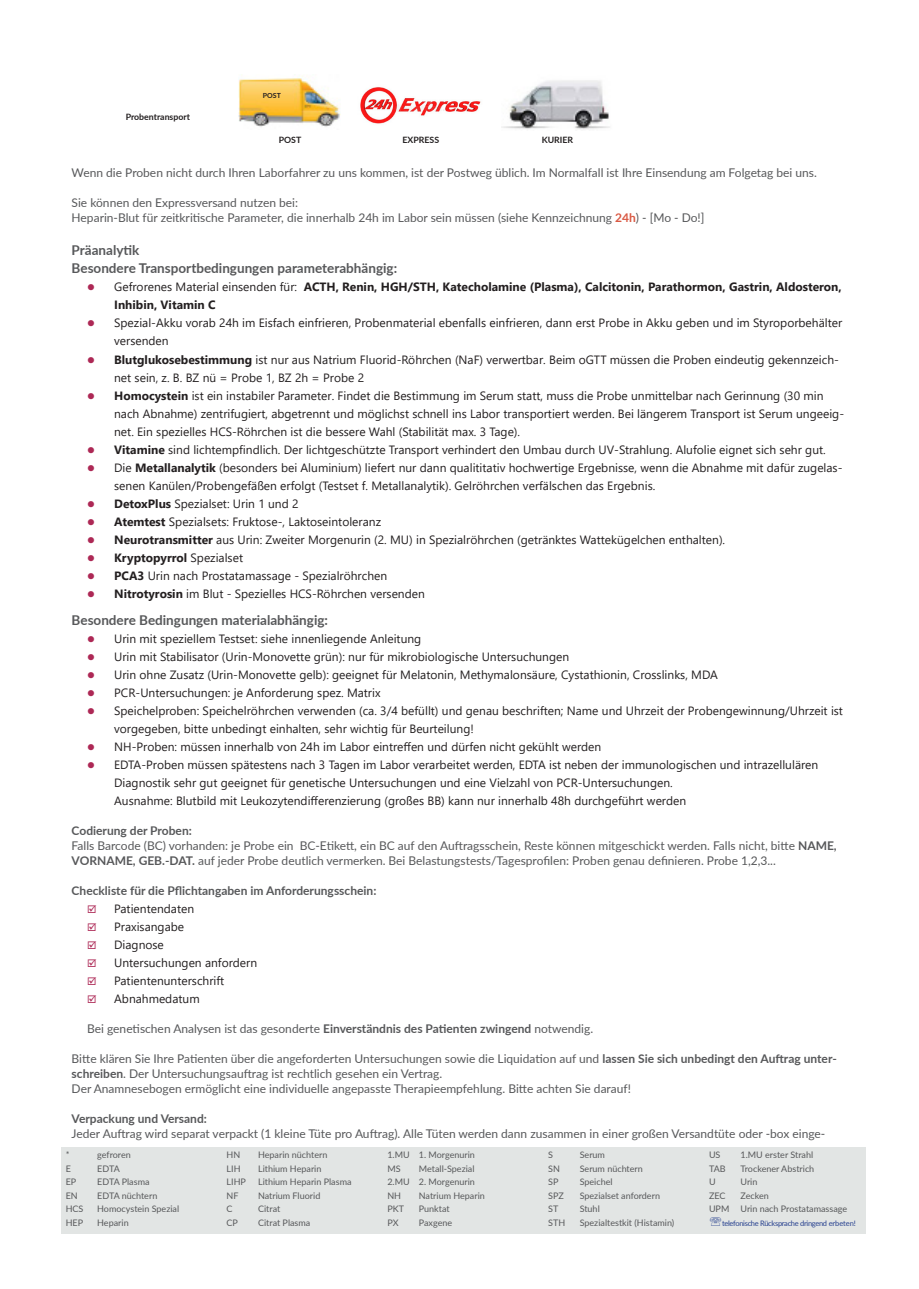
<style>
.page{position:relative;width:919px;height:1289px;background:#fff}
.page>*{position:absolute;margin:0;border:0;box-sizing:border-box;transform-origin:0 0}
.t1{font:700 13.5px "Lato";color:#57585a}
.t2{font:12px/18px "Segoe UI";color:#231f20}
.Liste1{font:12px/15px "Lato";color:#57585a}
.t3{font:700 12px/18px "Segoe UI";color:#231f20}
.t4{font:700 12px "Lato";color:#57585a}
.t5{font:9px "Lato";color:#57585a}
.t6{font:700 8.7px "Lato";color:#231f20}
.t7{font:7.5px "Lato";letter-spacing:-.04em;color:#253f8e}
.t8{font:700 7.05px "Lato";color:#231f20}
.s1{font-weight:700;color:#d95842}
.s2{font-weight:400}
.s3{font-weight:700}
</style>
<div class="page">
<img style="left:360px;top:87px;width:121px;height:37px">
<img style="left:502px;top:80px;width:108px;height:50px">
<img style="left:239px;top:76px;width:102px;height:51px">
<div style="left:61px;top:1146px;width:804px;height:87px;background:#e2e5e4"></div>
<p class="t6" style="left:126px;top:110px;width:66px">Probentransport</p>
<p class="t8" style="left:263px;top:90px;width:20px">POST</p>
<p class="t6" style="left:279px;top:133px;width:24px">POST</p>
<p class="t6" style="left:402px;top:133px;width:38px">EXPRESS</p>
<p class="t6" style="left:541px;top:133px;width:33px">KURIER</p>
<p class="Liste1" style="left:72px;top:165px;width:746px">Wenn die Proben nicht durch Ihren Laborfahrer zu uns kommen, ist der Postweg üblich. Im Normalfall ist Ihre Einsendung am Folgetag bei uns.</p>
<p class="Liste1" style="left:72px;top:195px;width:228px">Sie können den Expressversand nutzen bei:</p>
<p class="Liste1" style="left:72px;top:210px;width:634px">Heparin-Blut für zeitkritische Parameter, die innerhalb 24h im Labor sein müssen (siehe Kennzeichnung <span class="s1">24h</span>) - [Mo - Do!]</p>
<p class="t1" style="left:72px;top:240px;width:69px">Präanalytik</p>
<p class="t1" style="left:72px;top:258px;width:327px">Besondere Transportbedingungen parameterabhängig:</p>
<p class="t3" style="left:114px;top:277px;width:729px"><span class="s2">Gefrorenes Material einsenden für:</span> ACTH, Renin, HGH/STH, Katecholamine (Plasma), Calcitonin, Parathormon, Gastrin, Aldosteron,<br>Inhibin, Vitamin C</p>
<p class="t2" style="left:114px;top:313px;width:729px">Spezial-Akku vorab 24h im Eisfach einfrieren, Probenmaterial ebenfalls einfrieren, dann erst Probe in Akku geben und im Styroporbehälter versenden</p>
<p class="t2" style="left:114px;top:349px;width:726px"><span class="s3">Blutglukosebestimmung</span> ist nur aus Natrium Fluorid-Röhrchen (NaF) verwertbar. Beim oGTT müssen die Proben eindeutig gekennzeich&shy;net sein, z. B. BZ nü = Probe 1, BZ 2h = Probe 2</p>
<p class="t2" style="left:114px;top:385px;width:731px"><span class="s3">Homocystein</span> ist ein instabiler Parameter. Findet die Bestimmung im Serum statt, muss die Probe unmittelbar nach Gerinnung (30 min nach Abnahme) zentrifugiert, abgetrennt und möglichst schnell ins Labor transportiert werden. Bei längerem Transport ist Serum ungeeig&shy;net. Ein spezielles HCS-Röhrchen ist die bessere Wahl (Stabilität max. 3 Tage).</p>
<p class="t2" style="left:114px;top:439px;width:713px"><span class="s3">Vitamine</span> sind lichtempfindlich. Der lichtgeschützte Transport verhindert den Umbau durch UV-Strahlung. Alufolie eignet sich sehr gut.</p>
<p class="t2" style="left:114px;top:457px;width:729px">Die <span class="s3">Metallanalytik</span> (besonders bei Aluminium) liefert nur dann qualititativ hochwertige Ergebnisse, wenn die Abnahme mit dafür zugelas&shy;senen Kanülen/Probengefäßen erfolgt (Testset f. Metallanalytik). Gelröhrchen verfälschen das Ergebnis.</p>
<p class="t2" style="left:114px;top:493px;width:186px"><span class="s3">DetoxPlus</span> Spezialset: Urin 1 und 2</p>
<p class="t2" style="left:114px;top:511px;width:268px"><span class="s3">Atemtest</span> Spezialsets: Fruktose-, Laktoseintoleranz</p>
<p class="t2" style="left:114px;top:529px;width:612px"><span class="s3">Neurotransmitter</span> aus Urin: Zweiter Morgenurin (2. MU) in Spezialröhrchen (getränktes Wattekügelchen enthalten).</p>
<p class="t3" style="left:114px;top:547px;width:130px">Kryptopyrrol <span class="s2">Spezialset</span></p>
<p class="t2" style="left:114px;top:565px;width:274px"><span class="s3">PCA3</span> Urin nach Prostatamassage - Spezialröhrchen</p>
<p class="t2" style="left:114px;top:583px;width:312px"><span class="s3">Nitrotyrosin</span> im Blut - Spezielles HCS-Röhrchen versenden</p>
<p class="t1" style="left:72px;top:609px;width:258px">Besondere Bedingungen materialabhängig:</p>
<p class="t2" style="left:114px;top:628px;width:308px">Urin mit speziellem Testset: siehe innenliegende Anleitung</p>
<p class="t2" style="left:114px;top:646px;width:456px">Urin mit Stabilisator (Urin-Monovette grün): nur für mikrobiologische Untersuchungen</p>
<p class="t2" style="left:114px;top:664px;width:605px">Urin ohne Zusatz (Urin-Monovette gelb): geeignet für Melatonin, Methymalonsäure, Cystathionin, Crosslinks, MDA</p>
<p class="t2" style="left:114px;top:682px;width:268px">PCR-Untersuchungen: je Anforderung spez. Matrix</p>
<p class="t2" style="left:114px;top:700px;width:730px">Speichelproben: Speichelröhrchen verwenden (ca. 3/4 befüllt) und genau beschriften; Name und Uhrzeit der Probengewinnung/Uhrzeit ist vorgegeben, bitte unbedingt einhalten, sehr wichtig für Beurteilung!</p>
<p class="t2" style="left:114px;top:736px;width:488px">NH-Proben: müssen innerhalb von 24h im Labor eintreffen und dürfen nicht gekühlt werden</p>
<p class="t2" style="left:114px;top:754px;width:705px">EDTA-Proben müssen spätestens nach 3 Tagen im Labor verarbeitet werden, EDTA ist neben der immunologischen und intrazellulären<br>Diagnostik sehr gut geeignet für genetische Untersuchungen und eine Vielzahl von PCR-Untersuchungen.<br>Ausnahme: Blutbild mit Leukozytendifferenzierung (großes BB) kann nur innerhalb 48h durchgeführt werden</p>
<p class="t4" style="left:72px;top:821px;width:122px">Codierung der Proben:</p>
<p class="Liste1" style="left:72px;top:837px;width:766px">Falls Barcode (BC) vorhanden: je Probe ein BC-Etikett, ein BC auf den Auftragsschein, Reste können mitgeschickt werden. Falls nicht, bitte <span class="s3">NAME,<br>VORNAME, GEB.-DAT.</span> auf jeder Probe deutlich vermerken. Bei Belastungstests/Tagesprofilen: Proben genau definieren. Probe 1,2,3...</p>
<p class="t4" style="left:72px;top:881px;width:306px">Checkliste für die Pflichtangaben im Anforderungsschein:</p>
<p class="t2" style="left:114px;top:898px;width:81px">Patientendaten</p>
<p class="t2" style="left:114px;top:916px;width:71px">Praxisangabe</p>
<p class="t2" style="left:114px;top:934px;width:51px">Diagnose</p>
<p class="t2" style="left:114px;top:952px;width:144px">Untersuchungen anfordern</p>
<p class="t2" style="left:114px;top:970px;width:112px">Patientenunterschrift</p>
<p class="t2" style="left:114px;top:988px;width:87px">Abnahmedatum</p>
<p class="Liste1" style="left:87px;top:1020px;width:507px">Bei genetischen Analysen ist das gesonderte <span class="s3">Einverständnis des Patienten zwingend</span> notwendig.</p>
<p class="Liste1" style="left:72px;top:1050px;width:766px">Bitte klären Sie Ihre Patienten über die angeforderten Untersuchungen sowie die Liquidation auf und <span class="s3">lassen Sie sich unbedingt den Auftrag unter&shy;schreiben</span>. Der Untersuchungsauftrag ist rechtlich gesehen ein Vertrag.</p>
<p class="Liste1" style="left:72px;top:1080px;width:561px">Der Anamnesebogen ermöglicht eine individuelle angepasste Therapieempfehlung. Bitte achten Sie darauf!</p>
<p class="t4" style="left:72px;top:1109px;width:137px">Verpackung und Versand:</p>
<p class="Liste1" style="left:72px;top:1125px;width:755px">Jeder Auftrag wird separat verpackt (1 kleine Tüte pro Auftrag). Alle Tüten werden dann zusammen in einer großen Versandtüte oder -box einge-</p>
<p class="t5" style="left:66px;top:1148px;width:5px">*</p>
<p class="t5" style="left:97px;top:1148px;width:35px">gefroren</p>
<p class="t5" style="left:66px;top:1162px;width:7px">E</p>
<p class="t5" style="left:97px;top:1162px;width:24px">EDTA</p>
<p class="t5" style="left:66px;top:1175px;width:12px">EP</p>
<p class="t5" style="left:97px;top:1175px;width:54px">EDTA Plasma</p>
<p class="t5" style="left:66px;top:1189px;width:14px">EN</p>
<p class="t5" style="left:97px;top:1189px;width:62px">EDTA nüchtern</p>
<p class="t5" style="left:66px;top:1202px;width:19px">HCS</p>
<p class="t5" style="left:97px;top:1202px;width:83px">Homocystein Spezial</p>
<p class="t5" style="left:66px;top:1216px;width:19px">HEP</p>
<p class="t5" style="left:97px;top:1216px;width:33px">Heparin</p>
<p class="t5" style="left:226px;top:1148px;width:15px">HN</p>
<p class="t5" style="left:258px;top:1148px;width:71px">Heparin nüchtern</p>
<p class="t5" style="left:226px;top:1162px;width:16px">LIH</p>
<p class="t5" style="left:258px;top:1162px;width:65px">Lithium Heparin</p>
<p class="t5" style="left:226px;top:1175px;width:21px">LIHP</p>
<p class="t5" style="left:258px;top:1175px;width:95px">Lithium Heparin Plasma</p>
<p class="t5" style="left:226px;top:1189px;width:13px">NF</p>
<p class="t5" style="left:258px;top:1189px;width:64px">Natrium Fluorid</p>
<p class="t5" style="left:226px;top:1202px;width:8px">C</p>
<p class="t5" style="left:258px;top:1202px;width:24px">Citrat</p>
<p class="t5" style="left:226px;top:1216px;width:13px">CP</p>
<p class="t5" style="left:258px;top:1216px;width:54px">Citrat Plasma</p>
<p class="t5" style="left:387px;top:1148px;width:89px">1.MU 1. Morgenurin</p>
<p class="t5" style="left:387px;top:1162px;width:15px">MS</p>
<p class="t5" style="left:419px;top:1162px;width:57px">Metall-Spezial</p>
<p class="t5" style="left:387px;top:1175px;width:89px">2.MU 2. Morgenurin</p>
<p class="t5" style="left:387px;top:1189px;width:15px">NH</p>
<p class="t5" style="left:419px;top:1189px;width:67px">Natrium Heparin</p>
<p class="t5" style="left:387px;top:1202px;width:18px">PKT</p>
<p class="t5" style="left:419px;top:1202px;width:32px">Punktat</p>
<p class="t5" style="left:387px;top:1216px;width:13px">PX</p>
<p class="t5" style="left:419px;top:1216px;width:35px">Paxgene</p>
<p class="t5" style="left:548px;top:1148px;width:6px">S</p>
<p class="t5" style="left:579px;top:1148px;width:27px">Serum</p>
<p class="t5" style="left:548px;top:1162px;width:13px">SN</p>
<p class="t5" style="left:579px;top:1162px;width:65px">Serum nüchtern</p>
<p class="t5" style="left:548px;top:1175px;width:12px">SP</p>
<p class="t5" style="left:579px;top:1175px;width:34px">Speichel</p>
<p class="t5" style="left:548px;top:1189px;width:17px">SPZ</p>
<p class="t5" style="left:579px;top:1189px;width:82px">Spezialset anfordern</p>
<p class="t5" style="left:548px;top:1202px;width:12px">ST</p>
<p class="t5" style="left:579px;top:1202px;width:22px">Stuhl</p>
<p class="t5" style="left:548px;top:1216px;width:19px">STH</p>
<p class="t5" style="left:579px;top:1216px;width:96px">Spezialtestkit (Histamin)</p>
<p class="t5" style="left:709px;top:1148px;width:13px">US</p>
<p class="t5" style="left:740px;top:1148px;width:74px">1.MU erster Strahl</p>
<p class="t5" style="left:709px;top:1162px;width:18px">TAB</p>
<p class="t5" style="left:740px;top:1162px;width:75px">Trockener Abstrich</p>
<p class="t5" style="left:709px;top:1175px;width:8px">U</p>
<p class="t5" style="left:740px;top:1175px;width:18px">Urin</p>
<p class="t5" style="left:709px;top:1189px;width:18px">ZEC</p>
<p class="t5" style="left:740px;top:1189px;width:30px">Zecken</p>
<p class="t5" style="left:709px;top:1202px;width:140px">UPM Urin nach Prostatamassage</p>
<p class="t7" style="left:722px;top:1217px;width:135px">telefonische Rücksprache dringend erbeten!</p>
</div>
